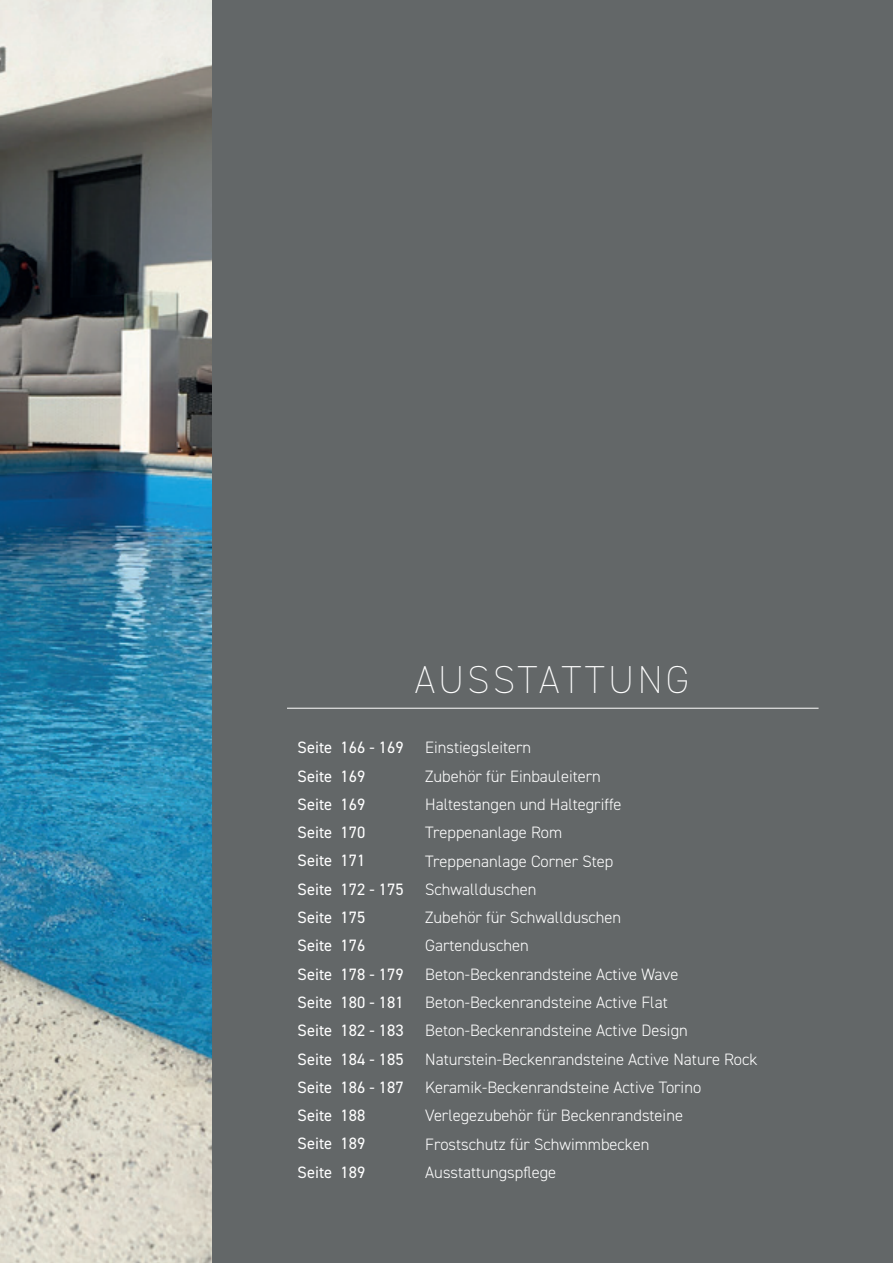
<style>
.page{position:relative;width:893px;height:1263px;background:#fff}
.page>*{position:absolute;margin:0;border:0;box-sizing:border-box;transform-origin:0 0}
.t1{font:200 39px "DIN2014";letter-spacing:.085em;color:#fff}
.t2{font:300 16.5px/28.3px "DIN2014";color:#fff}
.t3{font:16.5px/28.3px "DIN2014";color:#fff}
</style>
<div class="page">
<img style="left:0;top:0;width:213px;height:1263px">
<div style="left:213px;top:0;width:680px;height:1263px;background:#636768"></div>
<hr style="left:287px;top:708px;width:532px;height:1px;background:#fff">
<h1 class="t1" style="left:415px;top:656px;width:276px">AUSSTATTUNG</h1>
<p class="t3" style="left:298px;top:733px;width:107px">Seite 166 - 169<br>Seite 169<br>Seite 169<br>Seite 170<br>Seite 171<br>Seite 172 - 175<br>Seite 175<br>Seite 176<br>Seite 178 - 179<br>Seite 180 - 181<br>Seite 182 - 183<br>Seite 184 - 185<br>Seite 186 - 187<br>Seite 188<br>Seite 189<br>Seite 189</p>
<p class="t2" style="left:425px;top:733px;width:334px">Einstiegsleitern<br>Zubehör für Einbauleitern<br>Haltestangen und Haltegriffe<br>Treppenanlage Rom<br>Treppenanlage Corner Step<br>Schwallduschen<br>Zubehör für Schwallduschen<br>Gartenduschen<br>Beton-Beckenrandsteine Active Wave<br>Beton-Beckenrandsteine Active Flat<br>Beton-Beckenrandsteine Active Design<br>Naturstein-Beckenrandsteine Active Nature Rock<br>Keramik-Beckenrandsteine Active Torino<br>Verlegezubehör für Beckenrandsteine<br>Frostschutz für Schwimmbecken<br>Ausstattungspflege</p>
</div>
